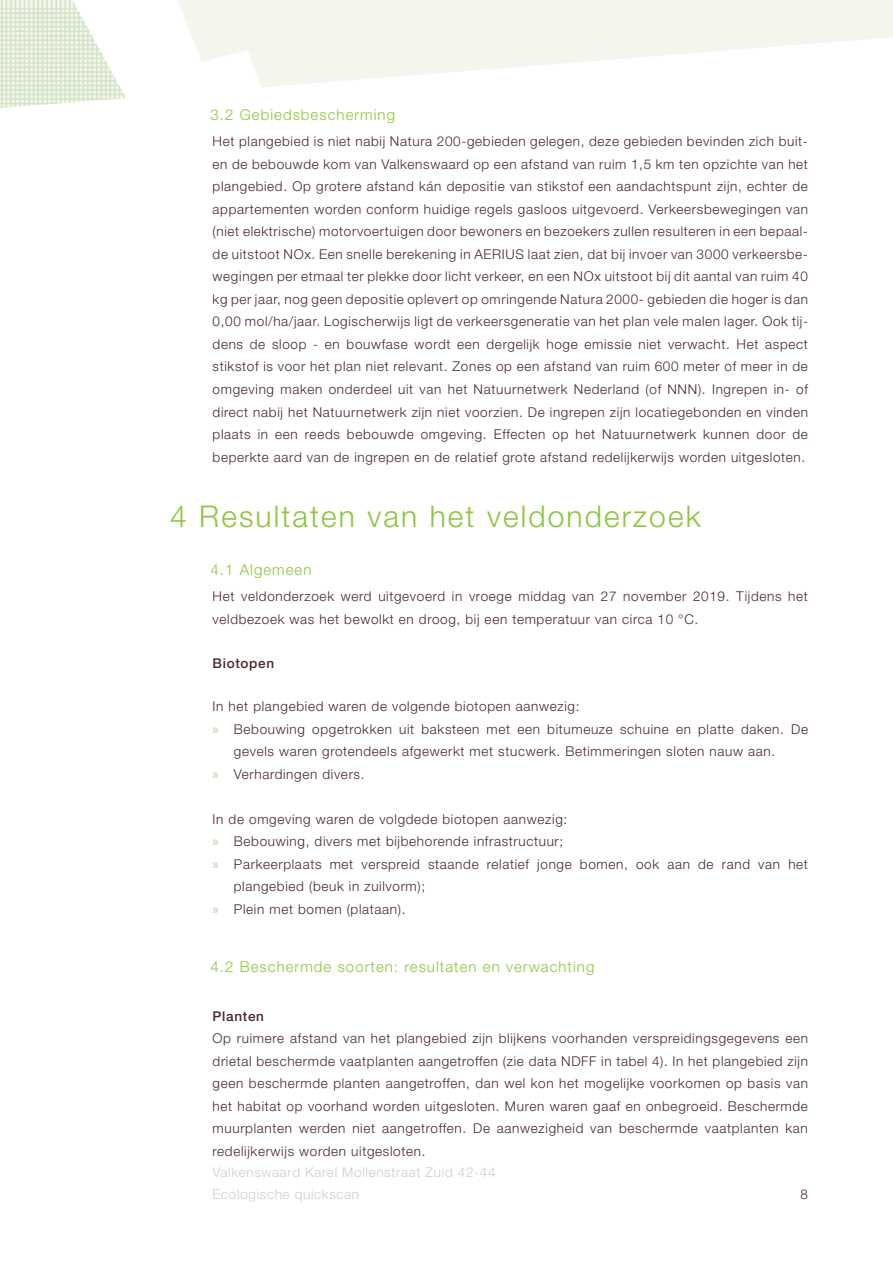
<style>
.page{position:relative;width:893px;height:1263px;background:#fff}
.page>*{position:absolute;margin:0;border:0;box-sizing:border-box;transform-origin:0 0}
.t1{font:300 30px "Helvetica Neue LT Pro";letter-spacing:.07em;color:#8bc63e}
.t2{font:300 15px "Helvetica Neue LT Pro";letter-spacing:.07em;color:#8bc63e}
.t3{font:300 13.5px/22.5px "Helvetica Neue LT Pro";letter-spacing:.05em;color:#472829}
.t4{font:300 13.5px/22.5px "Helvetica Neue LT Pro";letter-spacing:.05em;color:#d6caca}
.t5{font:500 13.5px "Helvetica Neue LT Pro";letter-spacing:.05em;color:#472829}
.s1{font-family:"Myriad Pro";font-weight:400;font-size:15px;color:#b4cc95}
</style>
<div class="page">
<svg style="left:125px;top:0;width:768px;height:98px;fill:#f2f6ec"></svg>
<svg style="left:0;top:0;width:125px;height:108px"></svg>
<p class="t2" style="left:210px;top:105px;width:186px">3.2 Gebiedsbescherming</p>
<p class="t3" style="left:213px;top:130px;width:597px;text-align:justify">Het plangebied is niet nabij Natura 200-gebieden gelegen, deze gebieden bevinden zich buit&shy;en de bebouwde kom van Valkenswaard op een afstand van ruim 1,5 km ten opzichte van het plangebied. Op grotere afstand kán depositie van stikstof een aandachtspunt zijn, echter de appartementen worden conform huidige regels gasloos uitgevoerd. Verkeersbewegingen van (niet elektrische) motorvoertuigen door bewoners en bezoekers zullen resulteren in een bepaal&shy;de uitstoot NOx. Een snelle berekening in AERIUS laat zien, dat bij invoer van 3000 verkeersbe&shy;wegingen per etmaal ter plekke door licht verkeer, en een NOx uitstoot bij dit aantal van ruim 40 kg per jaar, nog geen depositie oplevert op omringende Natura 2000- gebieden die hoger is dan 0,00 mol/ha/jaar. Logischerwijs ligt de verkeersgeneratie van het plan vele malen lager. Ook tij&shy;dens de sloop - en bouwfase wordt een dergelijk hoge emissie niet verwacht. Het aspect stikstof is voor het plan niet relevant. Zones op een afstand van ruim 600 meter of meer in de omgeving maken onderdeel uit van het Natuurnetwerk Nederland (of NNN). Ingrepen in- of direct nabij het Natuurnetwerk zijn niet voorzien. De ingrepen zijn locatiegebonden en vinden plaats in een reeds bebouwde omgeving. Effecten op het Natuurnetwerk kunnen door de beperkte aard van de ingrepen en de relatief grote afstand redelijkerwijs worden uitgesloten.</p>
<p class="t1" style="left:170px;top:497px;width:532px">4 Resultaten van het veldonderzoek</p>
<p class="t2" style="left:210px;top:560px;width:103px">4.1 Algemeen</p>
<p class="t3" style="left:213px;top:585px;width:597px">Het veldonderzoek werd uitgevoerd in vroege middag van 27 november 2019. Tijdens het veldbezoek was het bewolkt en droog, bij een temperatuur van circa 10 °C.</p>
<p class="t5" style="left:213px;top:655px;width:63px">Biotopen</p>
<p class="t3" style="left:213px;top:695px;width:368px">In het plangebied waren de volgende biotopen aanwezig:</p>
<p class="t3" style="left:234px;top:717px;width:576px;text-indent:-21px"><span class="s1">»</span> Bebouwing opgetrokken uit baksteen met een bitumeuze schuine en platte daken. De gevels waren grotendeels afgewerkt met stucwerk. Betimmeringen sloten nauw aan.</p>
<p class="t3" style="left:213px;top:762px;width:153px"><span class="s1">»</span> Verhardingen divers.</p>
<p class="t3" style="left:213px;top:807px;width:356px">In de omgeving waren de volgdede biotopen aanwezig:</p>
<p class="t3" style="left:213px;top:830px;width:352px"><span class="s1">»</span> Bebouwing, divers met bijbehorende infrastructuur;</p>
<p class="t3" style="left:234px;top:852px;width:576px;text-indent:-21px"><span class="s1">»</span> Parkeerplaats met verspreid staande relatief jonge bomen, ook aan de rand van het plangebied (beuk in zuilvorm);</p>
<p class="t3" style="left:213px;top:897px;width:194px"><span class="s1">»</span> Plein met bomen (plataan).</p>
<p class="t2" style="left:210px;top:957px;width:385px">4.2 Beschermde soorten: resultaten en verwachting</p>
<p class="t5" style="left:213px;top:1008px;width:53px">Planten</p>
<p class="t3" style="left:213px;top:1027px;width:597px;text-align:justify">Op ruimere afstand van het plangebied zijn blijkens voorhanden verspreidingsgegevens een drietal beschermde vaatplanten aangetroffen (zie data NDFF in tabel 4). In het plangebied zijn geen beschermde planten aangetroffen, dan wel kon het mogelijke voorkomen op basis van het habitat op voorhand worden uitgesloten. Muren waren gaaf en onbegroeid. Beschermde muurplanten werden niet aangetroffen. De aanwezigheid van beschermde vaatplanten kan redelijkerwijs worden uitgesloten.</p>
<p class="t4" style="left:213px;top:1160px;width:285px">Valkenswaard Karel Mollenstraat Zuid 42-44<br>Ecologische quickscan</p>
<p class="t3" style="left:800px;top:1183px;width:9px">8</p>
</div>
